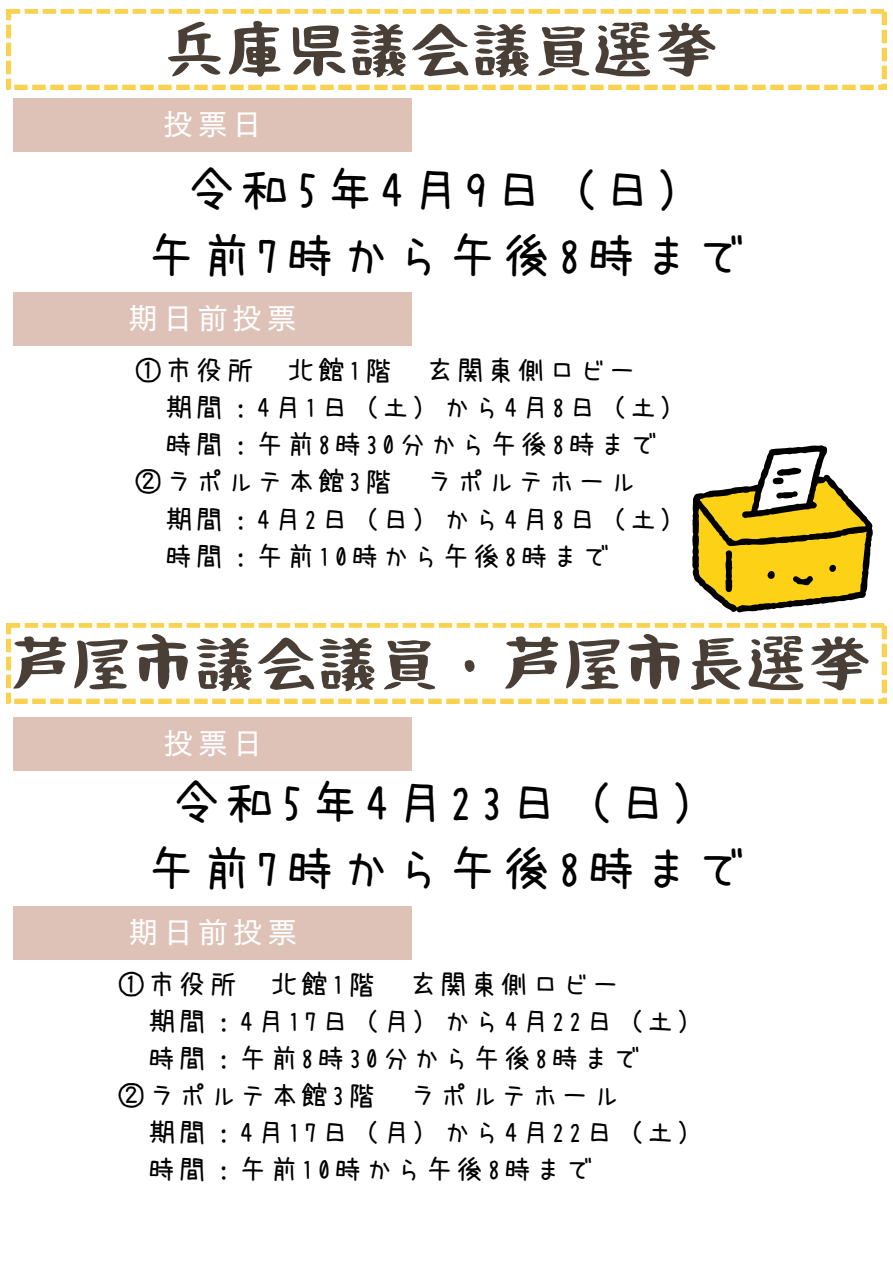
<style>
.page{position:relative;width:893px;height:1264px;background:#fff}
.page>*{position:absolute;margin:0;border:0;box-sizing:border-box;transform-origin:0 0}
.t1{font:700 61.5px "Otsutome font";color:#493f37}
.t2{font:48px/66.3px "uzura font";letter-spacing:.13em;color:#000;text-align:center}
.t3{font:30px "Canva Cezanne Pro N M";letter-spacing:.155em;color:#fff}
.t4{font:27px/37px "uzura font";letter-spacing:.13em;color:#000}
</style>
<div class="page">
<div style="left:13px;top:98px;width:399px;height:54px;background:#dfc2b7"></div>
<div style="left:13px;top:292px;width:399px;height:54px;background:#dfc2b7"></div>
<div style="left:13px;top:717px;width:399px;height:53px;background:#dfc2b7"></div>
<div style="left:13px;top:905px;width:399px;height:54px;background:#dfc2b7"></div>
<svg style="left:7px;top:623px;width:879px;height:80px"></svg>
<svg style="left:7px;top:9px;width:879px;height:80px"></svg>
<svg style="left:692px;top:445px;width:181px;height:167px"></svg>
<h1 class="t1" style="left:163px;top:26px;width:554px">兵庫県議会議員選挙</h1>
<p class="t3" style="left:163px;top:109px;width:89px">投票日</p>
<h2 class="t2" style="left:148px;top:156px;width:598px">令和5年4月9日（日）<br>午前7時から午後8時まで</h2>
<p class="t3" style="left:128px;top:303px;width:170px">期日前投票</p>
<p class="t4" style="left:135px;top:352px;width:120px">①市役所</p>
<p class="t4" style="left:287px;top:352px;width:106px">北館1階</p>
<p class="t4" style="left:426px;top:352px;width:211px">玄関東側ロビー</p>
<p class="t4" style="left:165px;top:389px;width:523px">期間：4月1日（土）から4月8日（土）</p>
<p class="t4" style="left:165px;top:426px;width:492px">時間：午前8時30分から午後8時まで</p>
<p class="t4" style="left:135px;top:463px;width:259px">②ラポルテ本館3階</p>
<p class="t4" style="left:165px;top:463px;width:523px;text-indent:261px">ラポルテホール<br>期間：4月2日（日）から4月8日（土）時間：午前10時から午後8時まで</p>
<h1 class="t1" style="left:9px;top:640px;width:862px">芦屋市議会議員・芦屋市長選挙</h1>
<p class="t3" style="left:163px;top:727px;width:89px">投票日</p>
<h2 class="t2" style="left:148px;top:769px;width:598px">令和5年4月23日（日）午前7時から午後8時まで</h2>
<p class="t3" style="left:129px;top:916px;width:170px">期日前投票</p>
<p class="t4" style="left:118px;top:965px;width:120px">①市役所</p>
<p class="t4" style="left:270px;top:965px;width:106px">北館1階</p>
<p class="t4" style="left:409px;top:965px;width:211px">玄関東側ロビー</p>
<p class="t4" style="left:148px;top:1002px;width:557px">期間：4月17日（月）から4月22日（土）</p>
<p class="t4" style="left:148px;top:1039px;width:493px">時間：午前8時30分から午後8時まで</p>
<p class="t4" style="left:118px;top:1076px;width:259px">②ラポルテ本館3階</p>
<p class="t4" style="left:148px;top:1076px;width:557px;text-indent:261px">ラポルテホール<br>期間：4月17日（月）から4月22日（土）時間：午前10時から午後8時まで</p>
</div>
